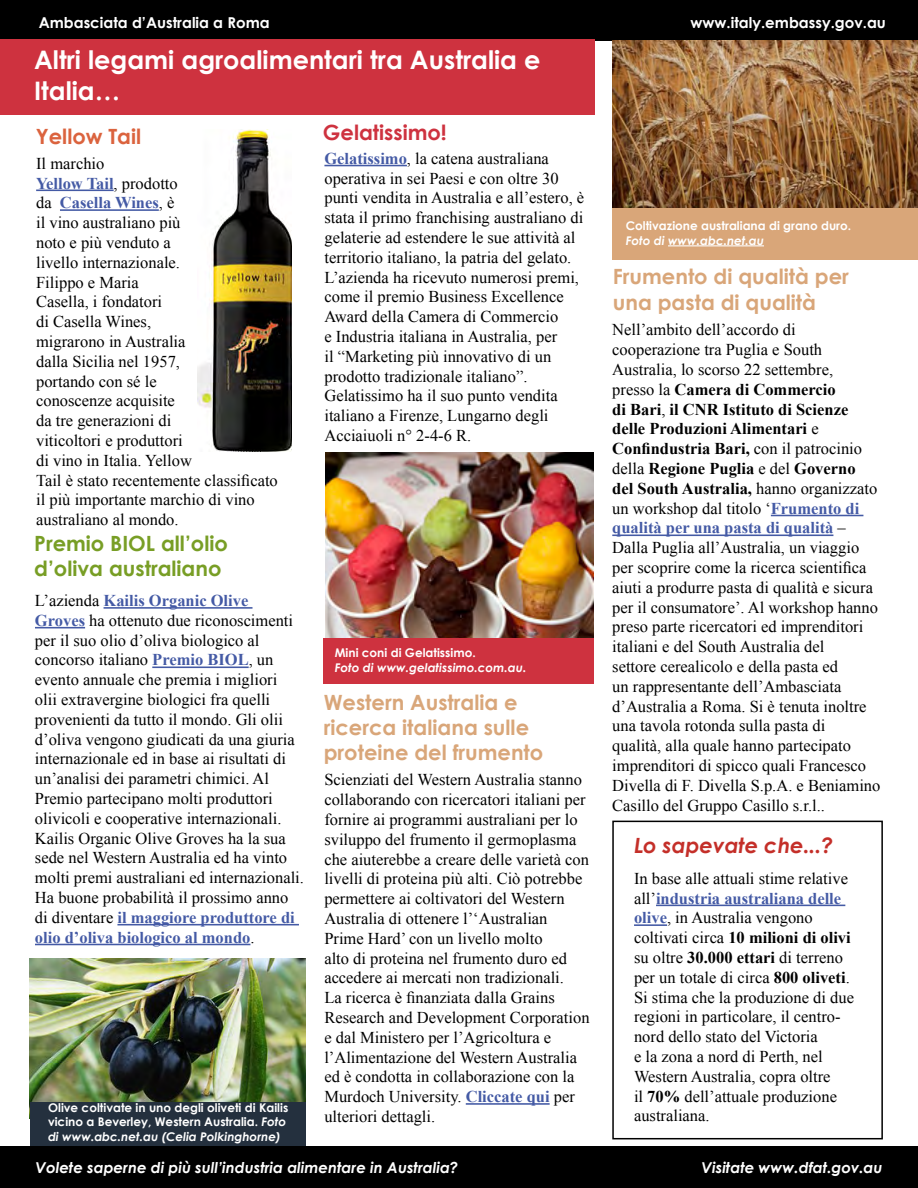
<style>
.page{position:relative;width:918px;height:1188px;background:#fff}
.page>*{position:absolute;margin:0;border:0;box-sizing:border-box;transform-origin:0 0}
.t1{font:700 25.5px/30.6px "Century Gothic";color:#fff}
.t2{font:700 21px/25.2px "Century Gothic";color:#d9a679}
.t3{font:700 21px/25.2px "Century Gothic";color:#789e25}
.t4{font:italic 700 21px "Century Gothic";color:#c42f29}
.t5{font:700 21px "Century Gothic";color:#ce323f}
.t6{font:700 21px "Century Gothic";color:#db633e}
.t7{font:16.5px/19.8px "Times New Roman";color:#000}
.t8{font:italic 700 15px "Century Gothic";color:#fff}
.t9{font:700 15px "Century Gothic";color:#fff}
.t10{font:700 12px/14.4px "Century Gothic";color:#fff}
.t11{font:italic 700 12px "Century Gothic";color:#fff}
.s1{font-weight:700;color:#445aa5}
.s2{font-style:italic}
.s3{font-weight:700}
</style>
<div class="page">
<div style="left:0;top:0;width:918px;height:40px;background:#000"></div>
<hr style="left:771px;top:515px;width:92px;height:1px;background:#445aa5">
<hr style="left:612px;top:535px;width:221px;height:1px;background:#445aa5">
<hr style="left:656px;top:905px;width:189px;height:1px;background:#445aa5">
<hr style="left:634px;top:924px;width:33px;height:2px;background:#445aa5">
<div style="left:612px;top:821px;width:271px;height:318px;border:2px solid #000"></div>
<img style="left:613px;top:40px;width:305px;height:168px">
<div style="left:612px;top:208px;width:306px;height:51px;background:#d9a679"></div>
<hr style="left:668px;top:245px;width:96px;height:1px;background:#fff">
<hr style="left:466px;top:1103px;width:84px;height:2px;background:#445aa5">
<hr style="left:324px;top:165px;width:83px;height:1px;background:#445aa5">
<img style="left:326px;top:453px;width:267px;height:186px">
<div style="left:324px;top:639px;width:270px;height:45px;background:#ce323f"></div>
<hr style="left:104px;top:607px;width:149px;height:2px;background:#445aa5">
<hr style="left:35px;top:627px;width:50px;height:1px;background:#445aa5">
<hr style="left:152px;top:667px;width:97px;height:1px;background:#445aa5">
<hr style="left:117px;top:924px;width:182px;height:1px;background:#445aa5">
<hr style="left:35px;top:944px;width:215px;height:1px;background:#445aa5">
<img style="left:29px;top:958px;width:277px;height:160px">
<div style="left:30px;top:1103px;width:276px;height:44px;background:#24303e"></div>
<hr style="left:36px;top:190px;width:78px;height:1px;background:#445aa5">
<hr style="left:60px;top:209px;width:99px;height:2px;background:#445aa5">
<img style="left:198px;top:129px;width:94px;height:323px">
<div style="left:0;top:40px;width:594px;height:75px;background:#ce323f"></div>
<div style="left:0;top:1147px;width:918px;height:41px;background:#000"></div>
<p class="t9" style="left:39px;top:11px;width:233px">Ambasciata d’Australia a Roma</p>
<p class="t9" style="left:691px;top:11px;width:197px">www.italy.embassy.gov.au</p>
<h1 class="t1" style="left:34px;top:43px;width:508px">Altri legami agroalimentari tra Australia e<br>Italia…</h1>
<p class="t6" style="left:36px;top:120px;width:107px">Yellow Tail</p>
<p class="t7" style="left:36px;top:153px;width:243px">Il marchio<br><span class="s1">Yellow Tail</span>, prodotto<br>da <span class="s1">Casella Wines</span>, è<br>il vino australiano più<br>noto e più venduto a<br>livello internazionale.<br>Filippo e Maria<br>Casella, i fondatori<br>di Casella Wines,<br>migrarono in Australia<br>dalla Sicilia nel 1957,<br>portando con sé le<br>conoscenze acquisite<br>da tre generazioni di<br>viticoltori e produttori<br>di vino in Italia. Yellow<br>Tail è stato recentemente classificato il più importante marchio di vino australiano al mondo.</p>
<p class="t3" style="left:34px;top:530px;width:195px">Premio BIOL all’olio d’oliva australiano</p>
<p class="t7" style="left:35px;top:590px;width:271px">L’azienda <span class="s1">Kailis Organic Olive<br>Groves</span> ha ottenuto due riconoscimenti per il suo olio d’oliva biologico al concorso italiano <span class="s1">Premio BIOL</span>, un evento annuale che premia i migliori<br>olii extravergine biologici fra quelli provenienti da tutto il mondo. Gli olii d’oliva vengono giudicati da una giuria internazionale ed in base ai risultati di un’analisi dei parametri chimici. Al Premio partecipano molti produttori olivicoli e cooperative internazionali.<br>Kailis Organic Olive Groves ha la sua sede nel Western Australia ed ha vinto molti premi australiani ed internazionali.<br>Ha buone probabilità il prossimo anno di diventare <span class="s1">il maggiore produttore di olio d’oliva biologico al mondo</span>.</p>
<p class="t10" style="left:48px;top:1100px;width:242px">Olive coltivate in uno degli oliveti di Kailis vicino a Beverley, Western Australia. <span class="s2">Foto di www.abc.net.au (Celia Polkinghorne)</span></p>
<p class="t5" style="left:323px;top:116px;width:125px">Gelatissimo!</p>
<p class="t7" style="left:324px;top:148px;width:261px"><span class="s1">Gelatissimo</span>, la catena australiana operativa in sei Paesi e con oltre 30 punti vendita in Australia e all’estero, è stata il primo franchising australiano di gelaterie ad estendere le sue attività al territorio italiano, la patria del gelato.<br>L’azienda ha ricevuto numerosi premi, come il premio Business Excellence Award della Camera di Commercio<br>e Industria italiana in Australia, per<br>il “Marketing più innovativo di un prodotto tradizionale italiano”.<br>Gelatissimo ha il suo punto vendita italiano a Firenze, Lungarno degli Acciaiuoli n° 2-4-6 R.</p>
<p class="t10" style="left:335px;top:645px;width:142px">Mini coni di Gelatissimo.</p>
<p class="t11" style="left:335px;top:658px;width:193px">Foto di www.gelatissimo.com.au.</p>
<p class="t2" style="left:324px;top:688px;width:221px">Western Australia e ricerca italiana sulle proteine del frumento</p>
<p class="t7" style="left:324px;top:770px;width:267px">Scienziati del Western Australia stanno collaborando con ricercatori italiani per fornire ai programmi australiani per lo sviluppo del frumento il germoplasma che aiuterebbe a creare delle varietà con livelli di proteina più alti. Ciò potrebbe permettere ai coltivatori del Western Australia di ottenere l’‘Australian Prime Hard’ con un livello molto<br>alto di proteina nel frumento duro ed accedere ai mercati non tradizionali.<br>La ricerca è finanziata dalla Grains Research and Development Corporation e dal Ministero per l’Agricoltura e l’Alimentazione del Western Australia ed è condotta in collaborazione con la Murdoch University. <span class="s1">Cliccate qui</span> per ulteriori dettagli.</p>
<p class="t10" style="left:626px;top:218px;width:227px">Coltivazione australiana di grano duro.</p>
<p class="t11" style="left:626px;top:231px;width:140px">Foto di www.abc.net.au</p>
<p class="t2" style="left:613px;top:263px;width:238px">Frumento di qualità per una pasta di qualità</p>
<p class="t7" style="left:612px;top:320px;width:270px">Nell’ambito dell’accordo di cooperazione tra Puglia e South Australia, lo scorso 22 settembre,<br>presso la <span class="s3">Camera di Commercio<br>di Bari</span>, <span class="s3">il CNR Istituto di Scienze delle Produzioni Alimentari</span> e <span class="s3">Confindustria Bari,</span> con il patrocinio della <span class="s3">Regione Puglia</span> e del <span class="s3">Governo del South Australia,</span> hanno organizzato un workshop dal titolo ‘<span class="s1">Frumento di qualità per una pasta di qualità</span> – Dalla Puglia all’Australia, un viaggio per scoprire come la ricerca scientifica aiuti a produrre pasta di qualità e sicura per il consumatore’. Al workshop hanno preso parte ricercatori ed imprenditori italiani e del South Australia del<br>settore cerealicolo e della pasta ed<br>un rappresentante dell’Ambasciata d’Australia a Roma. Si è tenuta inoltre una tavola rotonda sulla pasta di<br>qualità, alla quale hanno partecipato imprenditori di spicco quali Francesco Divella di F. Divella S.p.A. e Beniamino Casillo del Gruppo Casillo s.r.l..</p>
<p class="t4" style="left:634px;top:830px;width:201px">Lo sapevate che...?</p>
<p class="t7" style="left:634px;top:868px;width:221px">In base alle attuali stime relative all’<span class="s1">industria australiana delle olive</span>, in Australia vengono coltivati circa <span class="s3">10 milioni di olivi </span>su oltre <span class="s3">30.000 ettari</span> di terreno per un totale di circa <span class="s3">800 oliveti</span>.<br>Si stima che la produzione di due regioni in particolare, il centro&shy;nord dello stato del Victoria<br>e la zona a nord di Perth, nel<br>Western Australia, copra oltre<br>il <span class="s3">70%</span> dell’attuale produzione australiana.</p>
<p class="t8" style="left:36px;top:1156px;width:424px">Volete saperne di più sull’industria alimentare in Australia?</p>
<p class="t8" style="left:702px;top:1156px;width:182px">Visitate www.dfat.gov.au</p>
</div>
